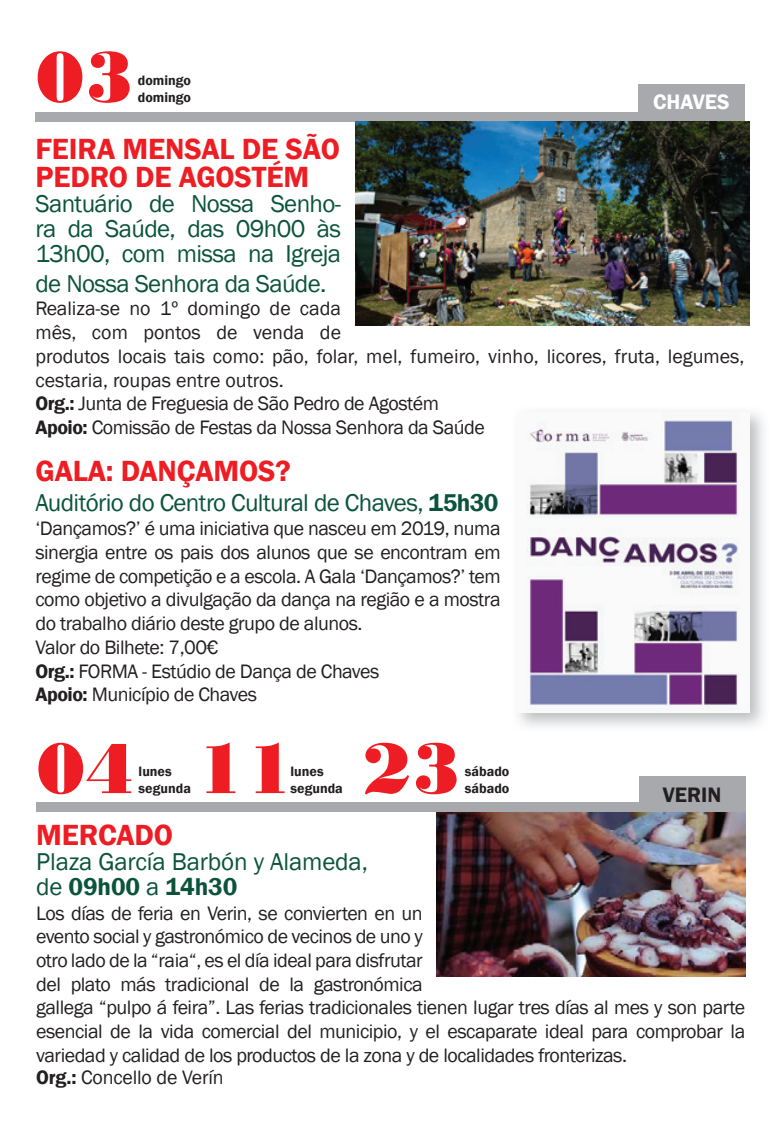
<style>
.page{position:relative;width:780px;height:1134px;background:#fff}
.page>*{position:absolute;margin:0;border:0;box-sizing:border-box;transform-origin:0 0}
.t1{font:75px "Bodoni MT Black";color:#ee1d23}
.t2{font:600 30px/27.5px "Franklin Gothic";letter-spacing:-.005em;color:#ee1d23}
.t3{font:25px/25px "Franklin Gothic";letter-spacing:-.025em;color:#0b533c;text-align:justify}
.t4{font:25px/25px "Franklin Gothic";letter-spacing:-.005em;color:#0b533c}
.t5{font:600 21.5px "Franklin Gothic";color:#fff}
.t6{font:600 21.5px "Franklin Gothic";color:#231f20}
.t7{font:20px/23.8px "Franklin Gothic";letter-spacing:-.025em;color:#231f20}
.t8{font:20px/23.8px "Franklin Gothic";color:#231f20}
.t9{font:600 14px/16.8px "Franklin Gothic";color:#231f20}
.s1{font-weight:600}
</style>
<div class="page">
<div style="left:35px;top:112px;width:709px;height:10px;background:#a8a9ad"></div>
<div style="left:638px;top:84px;width:106px;height:36px;background:#a8a9ad"></div>
<img style="left:355px;top:121px;width:394px;height:205px">
<img style="left:517px;top:413px;width:232px;height:299px">
<div style="left:36px;top:802px;width:709px;height:10px;background:#a8a9ad"></div>
<div style="left:639px;top:777px;width:106px;height:35px;background:#a8a9ad"></div>
<img style="left:437px;top:812px;width:308px;height:164px">
<h1 class="t1" style="left:35px;top:33px;width:100px">03</h1>
<p class="t9" style="left:138px;top:72px;width:55px">domingo</p>
<p class="t9" style="left:138px;top:89px;width:55px">domingo</p>
<p class="t5" style="left:653px;top:89px;width:78px">CHAVES</p>
<h2 class="t2" style="left:35px;top:136px;width:306px">FEIRA MENSAL DE SÃO<br>PEDRO DE AGOSTÉM</h2>
<p class="t3" style="left:35px;top:191px;width:307px">Santuário de Nossa Senho&shy;ra da Saúde, das 09h00 às 13h00, com missa na Igreja</p>
<p class="t3" style="left:35px;top:271px;width:292px">de Nossa Senhora da Saúde.</p>
<p class="t8" style="left:35px;top:297px;width:710px">Realiza-se no 1º domingo de cada<br>mês, com pontos de venda de<br>produtos locais tais como: pão, folar, mel, fumeiro, vinho, licores, fruta, legumes, cestaria, roupas entre outros.<br><span class="s1">Org.:</span> Junta de Freguesia de São Pedro de Agostém<br><span class="s1">Apoio:</span> Comissão de Festas da Nossa Senhora da Saúde</p>
<h2 class="t2" style="left:35px;top:458px;width:257px">GALA: DANÇAMOS?</h2>
<p class="t3" style="left:35px;top:491px;width:464px">Auditório do Centro Cultural de Chaves, <span class="s1">15h30</span></p>
<p class="t7" style="left:35px;top:517px;width:466px">‘Dançamos?’ é uma iniciativa que nasceu em 2019, numa sinergia entre os pais dos alunos que se encontram em regime de competição e a escola. A Gala ‘Dançamos?’ tem como objetivo a divulgação da dança na região e a mostra do trabalho diário deste grupo de alunos.<br>Valor do Bilhete: 7,00€<br><span class="s1">Org.:</span> FORMA - Estúdio de Dança de Chaves<br><span class="s1">Apoio:</span> Município de Chaves</p>
<h1 class="t1" style="left:36px;top:724px;width:426px">04 11 23</h1>
<p class="t9" style="left:139px;top:763px;width:54px">lunes segunda</p>
<p class="t9" style="left:290px;top:763px;width:54px">lunes segunda</p>
<p class="t9" style="left:465px;top:763px;width:46px">sábado</p>
<p class="t9" style="left:465px;top:780px;width:46px">sábado</p>
<p class="t6" style="left:662px;top:781px;width:60px">VERIN</p>
<h2 class="t2" style="left:36px;top:821px;width:138px">MERCADO</h2>
<p class="t4" style="left:36px;top:849px;width:333px">Plaza García Barbón y Alameda, de <span class="s1">09h00</span> a <span class="s1">14h30</span></p>
<p class="t7" style="left:36px;top:901px;width:710px">Los días de feria en Verin, se convierten en un<br>evento social y gastronómico de vecinos de uno y<br>otro lado de la “raia“, es el día ideal para disfrutar<br>del plato más tradicional de la gastronómica<br>gallega “pulpo á feira”. Las ferias tradicionales tienen lugar tres días al mes y son parte esencial de la vida comercial del municipio, y el escaparate ideal para comprobar la variedad y calidad de los productos de la zona y de localidades fronterizas.<br><span class="s1">Org.:</span> Concello de Verín</p>
</div>
